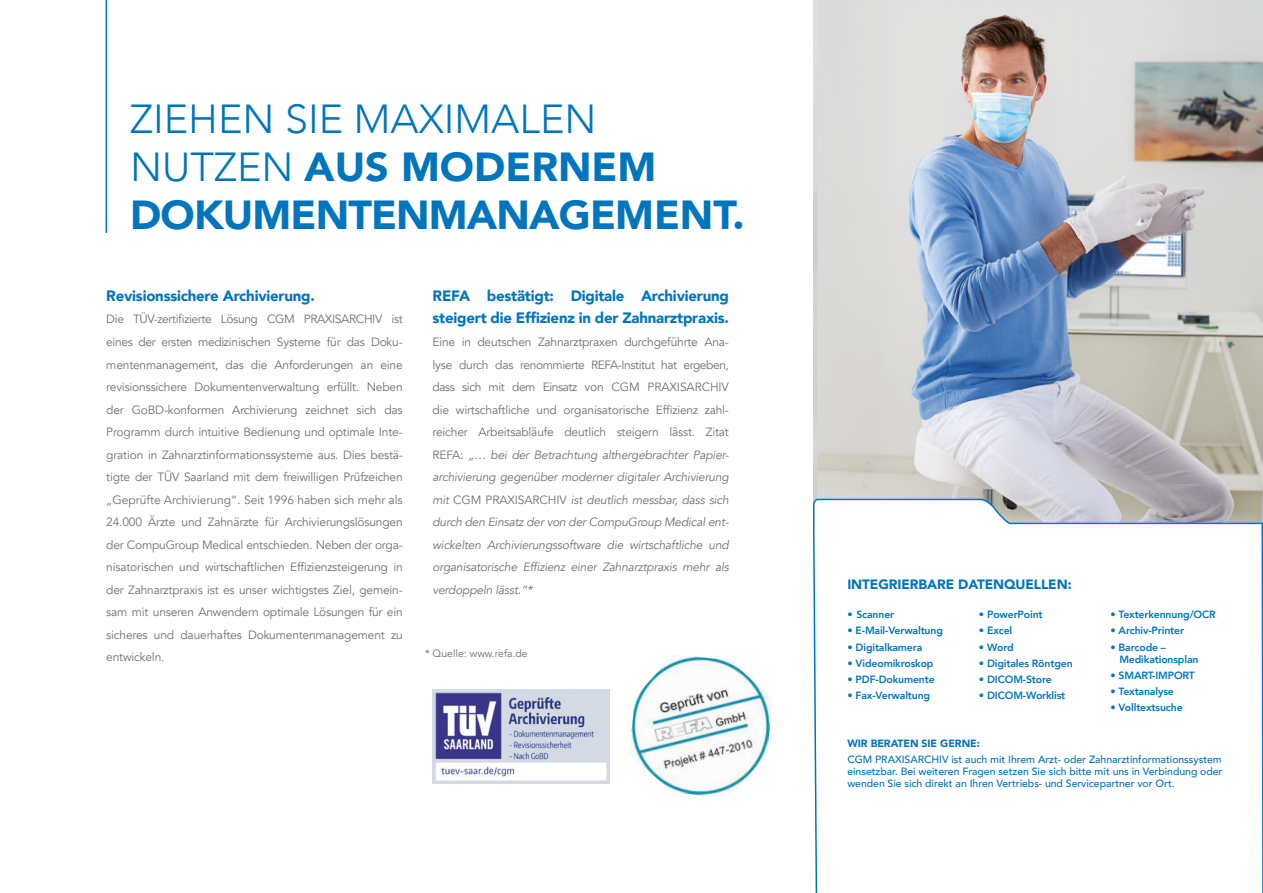
<style>
.page{position:relative;width:1263px;height:893px;background:#fff}
.page>*{position:absolute;margin:0;border:0;box-sizing:border-box;transform-origin:0 0}
.t1{font:900 40.5px/48px "Avenir";letter-spacing:-.02em;color:#0075bd}
.t2{font:900 15px/22.5px "Avenir";letter-spacing:-.015em;color:#0075bd}
.t3{font:900 13.5px "Avenir";letter-spacing:-.005em;color:#0075bd}
.t4{font:12px/22.5px "Avenir";letter-spacing:-.015em;color:#70706f;text-align:justify}
.t5{font:italic 12px/22.5px "Avenir";letter-spacing:-.015em;color:#70706f;text-align:justify}
.t6{font:800 10.5px/12px "Avenir";letter-spacing:-.015em;color:#0075bd}
.t7{font:500 10.5px/12px "Avenir";letter-spacing:-.005em;color:#0075bd;text-align:justify}
.t8{font:900 10.5px "Avenir";letter-spacing:-.005em;color:#0075bd}
.t9{font:10.5px "Avenir";color:#70706f}
.s1{font-weight:300}
.s2{font-style:normal}
</style>
<div class="page">
<img style="left:814px;top:0;width:449px;height:496px">
<svg style="left:813px;top:496px;width:450px;height:397px"></svg>
<img style="left:432px;top:689px;width:177px;height:94px">
<img style="left:631px;top:656px;width:140px;height:141px">
<hr style="left:106px;top:0;width:1px;height:233px;background:#0075bd">
<h1 class="t1" style="left:130px;top:94px;width:616px"><span class="s1">ZIEHEN SIE MAXIMALEN<br>NUTZEN</span> AUS MODERNEM<br>DOKUMENTENMANAGEMENT.</h1>
<p class="t2" style="left:106px;top:284px;width:210px">Revisionssichere Archivierung.</p>
<p class="t4" style="left:106px;top:308px;width:298px">Die TÜV-zertifizierte Lösung CGM PRAXISARCHIV ist eines der ersten medizinischen Systeme für das Doku&shy;mentenmanagement, das die Anforderungen an eine revisionssichere Dokumentenverwaltung erfüllt. Neben der GoBD-konformen Archivierung zeichnet sich das Programm durch intuitive Bedienung und optimale Inte&shy;gration in Zahnarztinformationssysteme aus. Dies bestä&shy;tigte der TÜV Saarland mit dem freiwilligen Prüfzeichen „Geprüfte Archivierung“. Seit 1996 haben sich mehr als 24.000 Ärzte und Zahnärzte für Archivierungslösungen der CompuGroup Medical entschieden. Neben der orga&shy;nisatorischen und wirtschaftlichen Effizienzsteigerung in der Zahnarztpraxis ist es unser wichtigstes Ziel, gemein&shy;sam mit unseren Anwendern optimale Lösungen für ein sicheres und dauerhaftes Dokumentenmanagement zu entwickeln.</p>
<p class="t2" style="left:432px;top:284px;width:298px">REFA bestätigt: Digitale Archivierung steigert die Effizienz in der Zahnarztpraxis.</p>
<p class="t5" style="left:432px;top:331px;width:298px"><span class="s2">Eine in deutschen Zahnarztpraxen durchgeführte Ana&shy;lyse durch das renommierte REFA-Institut hat ergeben, dass sich mit dem Einsatz von CGM PRAXISARCHIV die wirtschaftliche und organisatorische Effizienz zahl&shy;reicher Arbeitsabläufe deutlich steigern lässt. Zitat REFA:</span> „… bei der Betrachtung althergebrachter Papier&shy;archivierung gegenüber moderner digitaler Archivierung mit <span class="s2">CGM PRAXISARCHIV</span> ist deutlich messbar, dass sich durch den Einsatz der von der CompuGroup Medical ent&shy;wickelten Archivierungssoftware die wirtschaftliche und organisatorische Effizienz einer Zahnarztpraxis mehr als verdoppeln lässt.“*</p>
<p class="t9" style="left:425px;top:647px;width:104px">* Quelle: www.refa.de</p>
<p class="t3" style="left:847px;top:573px;width:226px">INTEGRIERBARE DATENQUELLEN:</p>
<p class="t6" style="left:847px;top:608px;width:48px">• Scanner</p>
<p class="t6" style="left:847px;top:625px;width:97px">• E-Mail-Verwaltung</p>
<p class="t6" style="left:847px;top:641px;width:77px">• Digitalkamera</p>
<p class="t6" style="left:847px;top:657px;width:88px">• Videomikroskop</p>
<p class="t6" style="left:847px;top:673px;width:89px">• PDF-Dokumente</p>
<p class="t6" style="left:847px;top:690px;width:84px">• Fax-Verwaltung</p>
<p class="t6" style="left:979px;top:608px;width:65px">• PowerPoint</p>
<p class="t6" style="left:979px;top:625px;width:35px">• Excel</p>
<p class="t6" style="left:979px;top:641px;width:36px">• Word</p>
<p class="t6" style="left:979px;top:657px;width:95px">• Digitales Röntgen</p>
<p class="t6" style="left:979px;top:673px;width:74px">• DICOM-Store</p>
<p class="t6" style="left:979px;top:690px;width:88px">• DICOM-Worklist</p>
<p class="t6" style="left:1110px;top:608px;width:107px">• Texterkennung/OCR</p>
<p class="t6" style="left:1110px;top:625px;width:75px">• Archiv-Printer</p>
<p class="t6" style="left:1119px;top:641px;width:81px;text-indent:-9px">• Barcode –<br>Medikationsplan</p>
<p class="t6" style="left:1110px;top:669px;width:86px">• SMART-IMPORT</p>
<p class="t6" style="left:1110px;top:686px;width:65px">• Textanalyse</p>
<p class="t6" style="left:1110px;top:702px;width:74px">• Volltextsuche</p>
<p class="t8" style="left:847px;top:734px;width:134px">WIR BERATEN SIE GERNE:</p>
<p class="t7" style="left:847px;top:753px;width:377px">CGM PRAXISARCHIV ist auch mit Ihrem Arzt- oder Zahnarztinformationssystem einsetzbar. Bei weiteren Fragen setzen Sie sich bitte mit uns in Verbindung oder wenden Sie sich direkt an Ihren Vertriebs- und Servicepartner vor Ort.</p>
</div>
